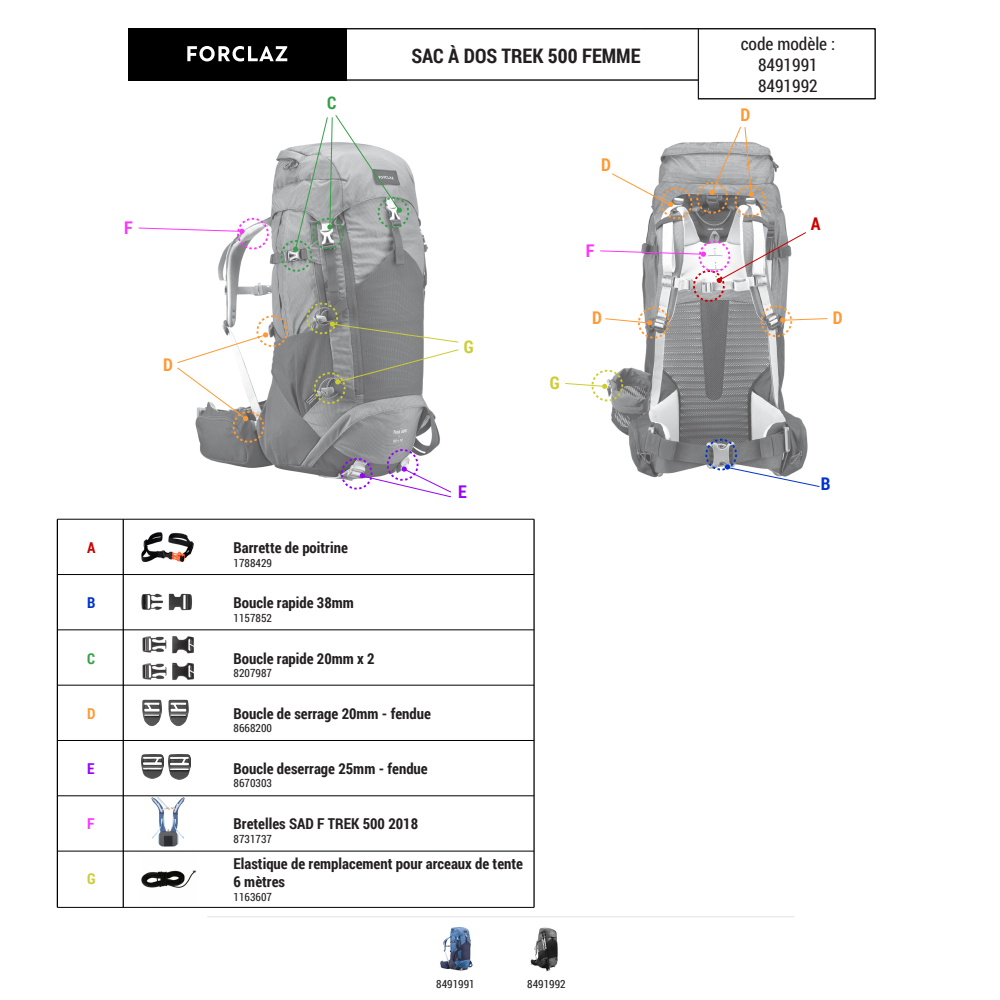
<style>
.page{position:relative;width:1000px;height:1000px;background:#fff}
.page>*{position:absolute;margin:0;border:0;box-sizing:border-box;transform-origin:0 0}
.t1{font:700 20px "Roboto Condensed";color:#231f20}
.t2{font:17.5px/21px "Roboto Condensed";color:#231f20;text-align:center}
.t3{font:700 17.5px "Roboto Condensed";color:#f93}
.t4{font:700 17.5px "Roboto Condensed";color:#cc3}
.t5{font:700 17.5px "Roboto Condensed";color:#f3f}
.t6{font:700 17.5px "Roboto Condensed";color:#90f}
.t7{font:700 17.5px "Roboto Condensed";color:#c00}
.t8{font:700 17.5px "Roboto Condensed";color:#03c}
.t9{font:700 17.5px "Roboto Condensed";color:#379f48}
.t10{font:700 15px/18px "Roboto Condensed";color:#231f20}
.t11{font:700 15px "Roboto Condensed";color:#c00}
.t12{font:700 15px "Roboto Condensed";color:#03c}
.t13{font:700 15px "Roboto Condensed";color:#379f48}
.t14{font:700 15px "Roboto Condensed";color:#f93}
.t15{font:700 15px "Roboto Condensed";color:#90f}
.t16{font:700 15px "Roboto Condensed";color:#f3f}
.t17{font:700 15px "Roboto Condensed";color:#cc3}
.t18{font:11.25px "Roboto Condensed";color:#231f20}
</style>
<div class="page">
<img style="left:195px;top:147px;width:245px;height:332px">
<img style="left:611px;top:142px;width:197px;height:336px">
<div style="left:256px;top:315px;width:32px;height:32px;border:2px dashed #f93;border-radius:50%"></div>
<div style="left:233px;top:411px;width:31px;height:32px;border:2px dashed #f93;border-radius:50%"></div>
<svg style="left:177px;top:332px;width:91px;height:89px"></svg>
<svg style="left:306px;top:302px;width:153px;height:41px"></svg>
<svg style="left:565px;top:369px;width:59px;height:33px"></svg>
<svg style="left:313px;top:349px;width:146px;height:56px"></svg>
<img style="left:141px;top:796px;width:55px;height:92px">
<svg style="left:345px;top:28px;width:531px;height:72px"></svg>
<hr style="left:698px;top:29px;width:1px;height:70px;background:#18161c">
<div style="left:128px;top:28px;width:219px;height:52px;background:#000"></div>
<svg style="left:187px;top:46px;width:100px;height:15px"></svg>
<div style="left:661px;top:187px;width:32px;height:32px;border:2px dashed #f93;border-radius:50%"></div>
<div style="left:693px;top:270px;width:32px;height:32px;border:2px dashed #c00;border-radius:50%"></div>
<div style="left:638px;top:307px;width:32px;height:32px;border:2px dashed #f93;border-radius:50%"></div>
<div style="left:761px;top:305px;width:31px;height:32px;border:2px dashed #f93;border-radius:50%"></div>
<div style="left:705px;top:439px;width:32px;height:31px;border:2px dashed #03c;border-radius:50%"></div>
<div style="left:735px;top:185px;width:31px;height:32px;border:2px dashed #f93;border-radius:50%"></div>
<div style="left:696px;top:182px;width:32px;height:32px;border:2px dashed #f93;border-radius:50%"></div>
<div style="left:237px;top:218px;width:32px;height:32px;border:2px dashed #f3f;border-radius:50%"></div>
<svg style="left:611px;top:173px;width:62px;height:34px"></svg>
<svg style="left:710px;top:127px;width:44px;height:70px"></svg>
<svg style="left:717px;top:231px;width:90px;height:52px"></svg>
<div style="left:378px;top:197px;width:31px;height:32px;border:2px dashed #379f48;border-radius:50%"></div>
<div style="left:281px;top:240px;width:31px;height:32px;border:2px dashed #379f48;border-radius:50%"></div>
<svg style="left:293px;top:115px;width:109px;height:137px"></svg>
<svg style="left:780px;top:318px;width:48px;height:5px"></svg>
<svg style="left:724px;top:464px;width:96px;height:23px"></svg>
<svg style="left:605px;top:318px;width:47px;height:7px"></svg>
<svg style="left:340px;top:448px;width:111px;height:50px"></svg>
<svg style="left:138px;top:227px;width:106px;height:7px"></svg>
<div style="left:699px;top:241px;width:31px;height:31px;border:2px dashed #f3f;border-radius:50%"></div>
<svg style="left:600px;top:250px;width:106px;height:7px"></svg>
<hr style="left:207px;top:916px;width:587px;height:1px;background:#000">
<img style="left:440px;top:927px;width:33px;height:44px">
<img style="left:530px;top:927px;width:28px;height:45px">
<img style="left:140px;top:532px;width:56px;height:153px">
<img style="left:142px;top:699px;width:20px;height:28px">
<img style="left:168px;top:699px;width:21px;height:28px">
<hr style="left:57px;top:519px;width:477px;height:1px;background:#000">
<hr style="left:57px;top:795px;width:477px;height:1px;background:#000">
<hr style="left:57px;top:851px;width:477px;height:1px;background:#000">
<hr style="left:57px;top:907px;width:477px;height:1px;background:#000">
<hr style="left:57px;top:519px;width:1px;height:388px;background:#000">
<hr style="left:123px;top:519px;width:1px;height:388px;background:#000">
<hr style="left:533px;top:519px;width:2px;height:388px;background:#000">
<hr style="left:57px;top:685px;width:477px;height:1px;background:#000">
<hr style="left:57px;top:574px;width:477px;height:1px;background:#000">
<hr style="left:57px;top:629px;width:477px;height:1px;background:#000">
<hr style="left:57px;top:740px;width:477px;height:1px;background:#000">
<img style="left:141px;top:754px;width:22px;height:25px">
<img style="left:169px;top:755px;width:22px;height:24px">
<p class="t9" style="left:327px;top:90px;width:11px">C</p>
<h1 class="t1" style="left:411px;top:42px;width:231px">SAC À DOS TREK 500 FEMME</h1>
<p class="t2" style="left:741px;top:32px;width:96px">code modèle :<br>8491991<br>8491992</p>
<p class="t3" style="left:601px;top:153px;width:11px">D</p>
<p class="t3" style="left:741px;top:103px;width:11px">D</p>
<p class="t5" style="left:124px;top:215px;width:10px">F</p>
<p class="t7" style="left:811px;top:212px;width:11px">A</p>
<p class="t3" style="left:163px;top:352px;width:11px">D</p>
<p class="t4" style="left:464px;top:334px;width:12px">G</p>
<p class="t4" style="left:550px;top:370px;width:12px">G</p>
<p class="t5" style="left:586px;top:238px;width:10px">F</p>
<p class="t3" style="left:592px;top:305px;width:11px">D</p>
<p class="t3" style="left:833px;top:305px;width:11px">D</p>
<p class="t11" style="left:87px;top:537px;width:10px">A</p>
<p class="t12" style="left:87px;top:592px;width:10px">B</p>
<p class="t13" style="left:87px;top:648px;width:9px">C</p>
<p class="t14" style="left:87px;top:703px;width:10px">D</p>
<p class="t15" style="left:87px;top:758px;width:9px">E</p>
<p class="t16" style="left:87px;top:813px;width:9px">F</p>
<p class="t17" style="left:87px;top:868px;width:10px">G</p>
<p class="t10" style="left:234px;top:538px;width:116px">Barrette de poitrine</p>
<p class="t18" style="left:234px;top:555px;width:40px">1788429</p>
<p class="t10" style="left:234px;top:593px;width:122px">Boucle rapide 38mm</p>
<p class="t18" style="left:234px;top:610px;width:40px">1157852</p>
<p class="t10" style="left:234px;top:649px;width:143px">Boucle rapide 20mm x 2</p>
<p class="t18" style="left:234px;top:665px;width:40px">8207987</p>
<p class="t10" style="left:234px;top:704px;width:199px">Boucle de serrage 20mm - fendue</p>
<p class="t18" style="left:234px;top:720px;width:40px">8668200</p>
<p class="t10" style="left:234px;top:759px;width:196px">Boucle deserrage 25mm - fendue</p>
<p class="t18" style="left:234px;top:776px;width:40px">8670303</p>
<p class="t10" style="left:234px;top:814px;width:186px">Bretelles SAD F TREK 500 2018</p>
<p class="t18" style="left:234px;top:831px;width:40px">8731737</p>
<p class="t6" style="left:458px;top:479px;width:10px">E</p>
<p class="t10" style="left:234px;top:854px;width:291px">Elastique de remplacement pour arceaux de tente<br>6 mètres</p>
<p class="t18" style="left:234px;top:889px;width:40px">1163607</p>
<p class="t18" style="left:436px;top:976px;width:40px">8491991</p>
<p class="t18" style="left:527px;top:976px;width:40px">8491992</p>
<p class="t8" style="left:821px;top:471px;width:11px">B</p>
</div>
